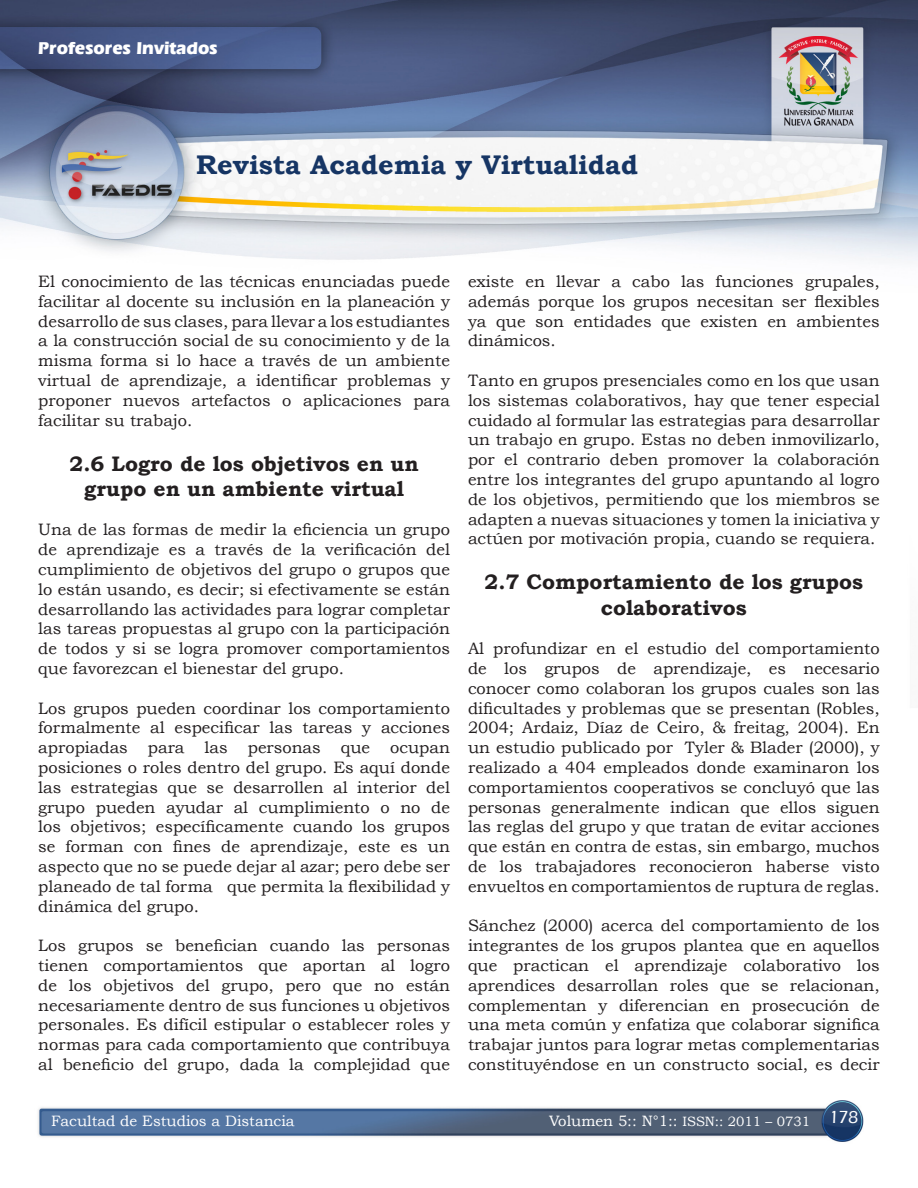
<style>
.page{position:relative;width:918px;height:1188px;background:#fff}
.page>*{position:absolute;margin:0;border:0;box-sizing:border-box;transform-origin:0 0}
.t1{font:700 27px "Bookman Old Style";color:#163564}
.Sub_titulos{font:700 21px/25.2px "Bookman Old Style";color:#231f20;text-align:center}
.t2{font:700 18px "Eras IT Cby BT";color:#fff}
.t3{font:500 18px "Eras ITC";color:#fff}
.Contenidos_Español{font:16.5px/19.8px "Bookman Old Style";color:#231f20;text-align:justify}
.t4{font:15px "Bookman Old Style";color:#fff}
.s1{font-size:13.5px}
</style>
<div class="page">
<img style="left:0;top:0;width:918px;height:1142px">
<p class="t2" style="left:38px;top:37px;width:181px">Profesores Invitados</p>
<h1 class="t1" style="left:196px;top:149px;width:443px">Revista Academia y Virtualidad</h1>
<p class="Contenidos_Español" style="left:38px;top:271px;width:413px">El conocimiento de las técnicas enunciadas puede facilitar al docente su inclusión en la planeación y desarrollo de sus clases, para llevar a los estudiantes a la construcción social de su conocimiento y de la misma forma si lo hace a través de un ambiente virtual de aprendizaje, a identificar problemas y proponer nuevos artefactos o aplicaciones para facilitar su trabajo.</p>
<p class="Sub_titulos" style="left:70px;top:450px;width:351px">2.6 Logro de los objetivos en un grupo en un ambiente virtual</p>
<p class="Contenidos_Español" style="left:38px;top:520px;width:413px">Una de las formas de medir la eficiencia un grupo de aprendizaje es a través de la verificación del cumplimiento de objetivos del grupo o grupos que lo están usando, es decir; si efectivamente se están desarrollando las actividades para lograr completar las tareas propuestas al grupo con la participación de todos y si se logra promover comportamientos que favorezcan el bienestar del grupo.</p>
<p class="Contenidos_Español" style="left:38px;top:698px;width:413px">Los grupos pueden coordinar los comportamiento formalmente al especificar las tareas y acciones apropiadas para las personas que ocupan posiciones o roles dentro del grupo. Es aquí donde las estrategias que se desarrollen al interior del grupo pueden ayudar al cumplimiento o no de los objetivos; específicamente cuando los grupos se forman con fines de aprendizaje, este es un aspecto que no se puede dejar al azar; pero debe ser planeado de tal forma que permita la flexibilidad y dinámica del grupo.</p>
<p class="Contenidos_Español" style="left:38px;top:936px;width:413px">Los grupos se benefician cuando las personas tienen comportamientos que aportan al logro de los objetivos del grupo, pero que no están necesariamente dentro de sus funciones u objetivos personales. Es difícil estipular o establecer roles y normas para cada comportamiento que contribuya al beneficio del grupo, dada la complejidad que</p>
<p class="Contenidos_Español" style="left:468px;top:271px;width:413px">existe en llevar a cabo las funciones grupales, además porque los grupos necesitan ser flexibles ya que son entidades que existen en ambientes dinámicos.</p>
<p class="Contenidos_Español" style="left:468px;top:370px;width:413px">Tanto en grupos presenciales como en los que usan los sistemas colaborativos, hay que tener especial cuidado al formular las estrategias para desarrollar un trabajo en grupo. Estas no deben inmovilizarlo, por el contrario deben promover la colaboración entre los integrantes del grupo apuntando al logro de los objetivos, permitiendo que los miembros se adapten a nuevas situaciones y tomen la iniciativa y actúen por motivación propia, cuando se requiera.</p>
<p class="Sub_titulos" style="left:485px;top:569px;width:380px">2.7 Comportamiento de los grupos colaborativos</p>
<p class="Contenidos_Español" style="left:468px;top:639px;width:413px">Al profundizar en el estudio del comportamiento de los grupos de aprendizaje, es necesario conocer como colaboran los grupos cuales son las dificultades y problemas que se presentan (Robles, 2004; Ardaiz, Díaz de Ceiro, &amp; freitag, 2004). En un estudio publicado por Tyler &amp; Blader (2000), y realizado a 404 empleados donde examinaron los comportamientos cooperativos se concluyó que las personas generalmente indican que ellos siguen las reglas del grupo y que tratan de evitar acciones que están en contra de estas, sin embargo, muchos de los trabajadores reconocieron haberse visto envueltos en comportamientos de ruptura de reglas.</p>
<p class="Contenidos_Español" style="left:468px;top:916px;width:413px">Sánchez (2000) acerca del comportamiento de los integrantes de los grupos plantea que en aquellos que practican el aprendizaje colaborativo los aprendices desarrollan roles que se relacionan, complementan y diferencian en prosecución de una meta común y enfatiza que colaborar significa trabajar juntos para lograr metas complementarias constituyéndose en un constructo social, es decir</p>
<p class="t4" style="left:51px;top:1113px;width:245px">Facultad de Estudios a Distancia</p>
<p class="t4" style="left:549px;top:1113px;width:263px">Volumen 5:: N°1:: <span class="s1">ISSN:: 2011 – 0731</span></p>
<p class="t3" style="left:829px;top:1107px;width:31px">178</p>
</div>
